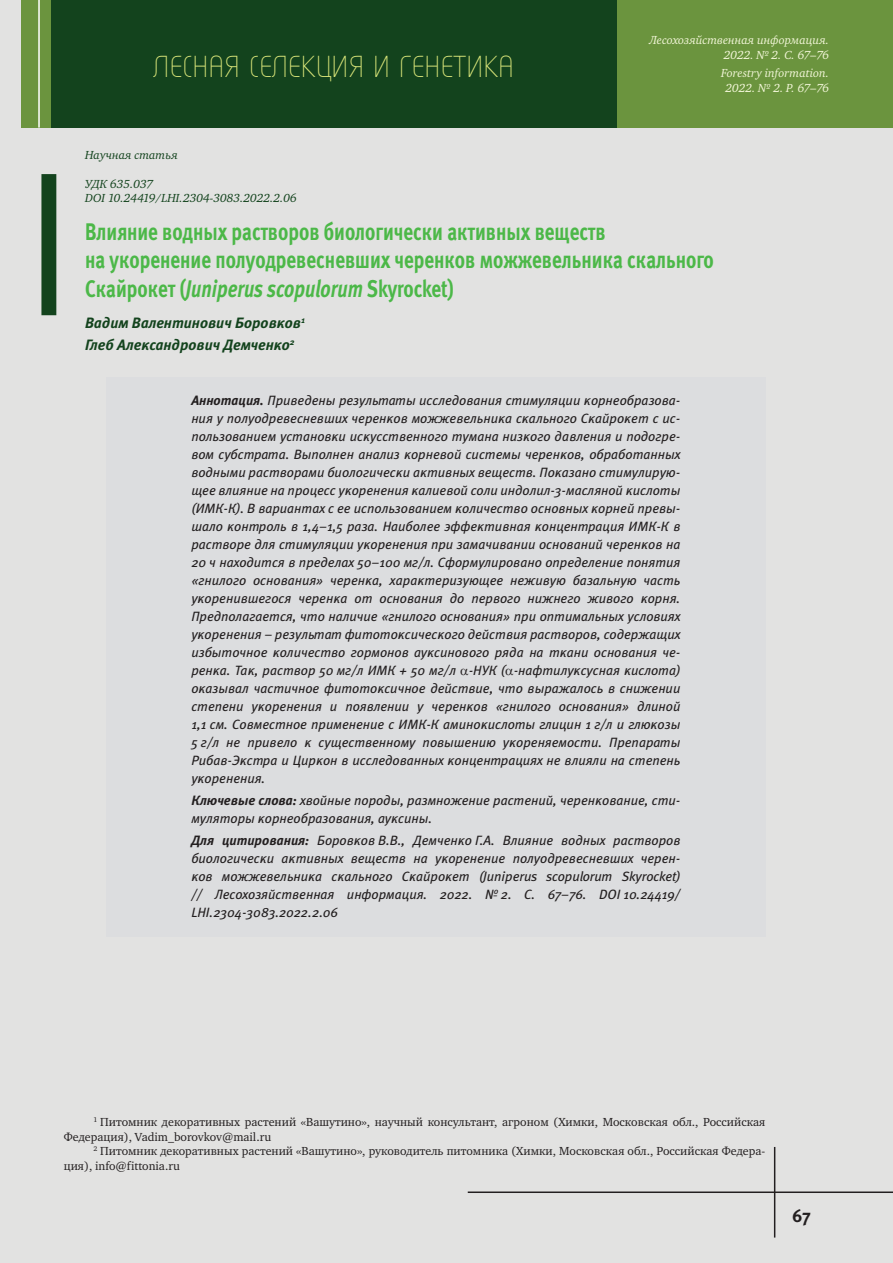
<style>
.page{position:relative;width:893px;height:1263px;background:#e2e2e1}
.page>*{position:absolute;margin:0;border:0;box-sizing:border-box;transform-origin:0 0}
.Zag_0{font:36px "Magic C";color:#d7e378}
.Zag_1{font:24px/28.8px "Meta Bold LFC";color:#4cb848;scale:.8 1}
.t1{font:18px "Meta Bold C";color:#231f20}
.Zag_Avtor{font:italic 15px "Meta Bold C";color:#13431d}
.Annotaciya{font:italic 13.5px/18px "Meta Book C";color:#231f20;text-align:justify}
.Primechanie{font:12px/14.4px "Charter C";color:#231f20}
.UDK{font:italic 12px/14.4px "Charter C";color:#f2f6d8;text-align:right}
.UDK-2{font:italic 12px "Charter C";color:#13431d}
.s1{font-style:italic}
.s2{font-family:"Meta Bold C"}
</style>
<div class="page">
<div style="left:21px;top:0;width:872px;height:128px;background:#6b943e"></div>
<div style="left:51px;top:0;width:566px;height:128px;background:#13431d"></div>
<hr style="left:38px;top:0;width:2px;height:128px;background:#fff">
<hr style="left:468px;top:1191px;width:425px;height:2px;background:#231f20">
<hr style="left:774px;top:1147px;width:1px;height:90px;background:#231f20">
<div style="left:41px;top:174px;width:15px;height:141px;background:#13431d"></div>
<div style="left:106px;top:377px;width:659px;height:426px;background:#dcdddf"></div>
<div style="left:106px;top:777px;width:659px;height:66px;background:#dcdddf"></div>
<div style="left:106px;top:818px;width:659px;height:119px;background:#dcdddf"></div>
<p class="Zag_0" style="left:153px;top:50px;width:362px">ЛЕСНАЯ СЕЛЕКЦИЯ И ГЕНЕТИКА</p>
<p class="UDK" style="left:649px;top:33px;width:181px">Лесохозяйственная информация.<br>2022. № 2. С. 67–76</p>
<p class="UDK" style="left:721px;top:67px;width:109px;text-align:center">Forestry information.<br>2022. № 2. P. 67–76</p>
<p class="UDK-2" style="left:85px;top:148px;width:94px">Научная статья</p>
<p class="UDK-2" style="left:85px;top:177px;width:70px">УДК 635.037</p>
<p class="UDK-2" style="left:85px;top:191px;width:213px">DOI 10.24419/LHI.2304-3083.2022.2.06</p>
<p class="Zag_1" style="left:85px;top:217px;width:787px">Влияние водных растворов биологически активных веществ<br>на укоренение полуодревесневших черенков можжевельника скального<br>Скайрокет (<span class="s1">Juniperus scopulorum</span> Skyrocket)</p>
<p class="Zag_Avtor" style="left:85px;top:314px;width:221px">Вадим Валентинович Боровков<sup>1</sup></p>
<p class="Zag_Avtor" style="left:85px;top:336px;width:211px">Глеб Александрович Демченко<sup>2</sup></p>
<p class="Annotaciya" style="left:191px;top:391px;width:490px"><span class="s2">Аннотация.</span> Приведены результаты исследования стимуляции корнеобразова&shy;ния у полуодревесневших черенков можжевельника скального Скайрокет с ис&shy;пользованием установки искусственного тумана низкого давления и подогре&shy;вом субстрата. Выполнен анализ корневой системы черенков, обработанных водными растворами биологически активных веществ. Показано стимулирую&shy;щее влияние на процесс укоренения калиевой соли индолил-3-масляной кислоты (ИМК-К). В вариантах с ее использованием количество основных корней превы&shy;шало контроль в 1,4–1,5 раза. Наиболее эффективная концентрация ИМК-К в растворе для стимуляции укоренения при замачивании оснований черенков на 20 ч находится в пределах 50–100 мг/л. Сформулировано определение понятия «гнилого основания» черенка, характеризующее неживую базальную часть укоренившегося черенка от основания до первого нижнего живого корня.<br>Предполагается, что наличие «гнилого основания» при оптимальных условиях укоренения – результат фитотоксического действия растворов, содержащих избыточное количество гормонов ауксинового ряда на ткани основания че&shy;ренка. Так, раствор 50 мг/л ИМК + 50 мг/л -НУК ( -нафтилуксусная кислота) оказывал частичное фитотоксичное действие, что выражалось в снижении степени укоренения и появлении у черенков «гнилого основания» длиной 1,1 см. Совместное применение с ИМК-К аминокислоты глицин 1 г/л и глюкозы 5 г/л не привело к существенному повышению укореняемости. Препараты Рибав-Экстра и Циркон в исследованных концентрациях не влияли на степень укоренения.</p>
<p class="Annotaciya" style="left:191px;top:791px;width:490px"><span class="s2">Ключевые слова:</span> хвойные породы, размножение растений, черенкование, сти&shy;муляторы корнеобразования, ауксины.</p>
<p class="Annotaciya" style="left:191px;top:832px;width:490px"><span class="s2">Для цитирования:</span> Боровков В.В., Демченко Г.А. Влияние водных растворов биологически активных веществ на укоренение полуодревесневших черен&shy;ков можжевельника скального Скайрокет (Juniperus scopulorum Skyrocket) // Лесохозяйственная информация. 2022. № 2. С. 67–76. DOI 10.24419/ LHI.2304-3083.2022.2.06</p>
<p class="Primechanie" style="left:64px;top:1115px;width:703px;text-indent:30px"><sup>1</sup> Питомник декоративных растений «Вашутино», научный консультант, агроном (Химки, Московская обл., Российская<br>Федерация), Vadim_borovkov@mail.ru</p>
<p class="Primechanie" style="left:64px;top:1144px;width:703px;text-indent:30px"><sup>2</sup> Питомник декоративных растений «Вашутино», руководитель питомника (Химки, Московская обл., Российская Федера&shy;ция), info@fittonia.ru</p>
<h3 class="t1" style="left:792px;top:1205px;width:20px">67</h3>
</div>
